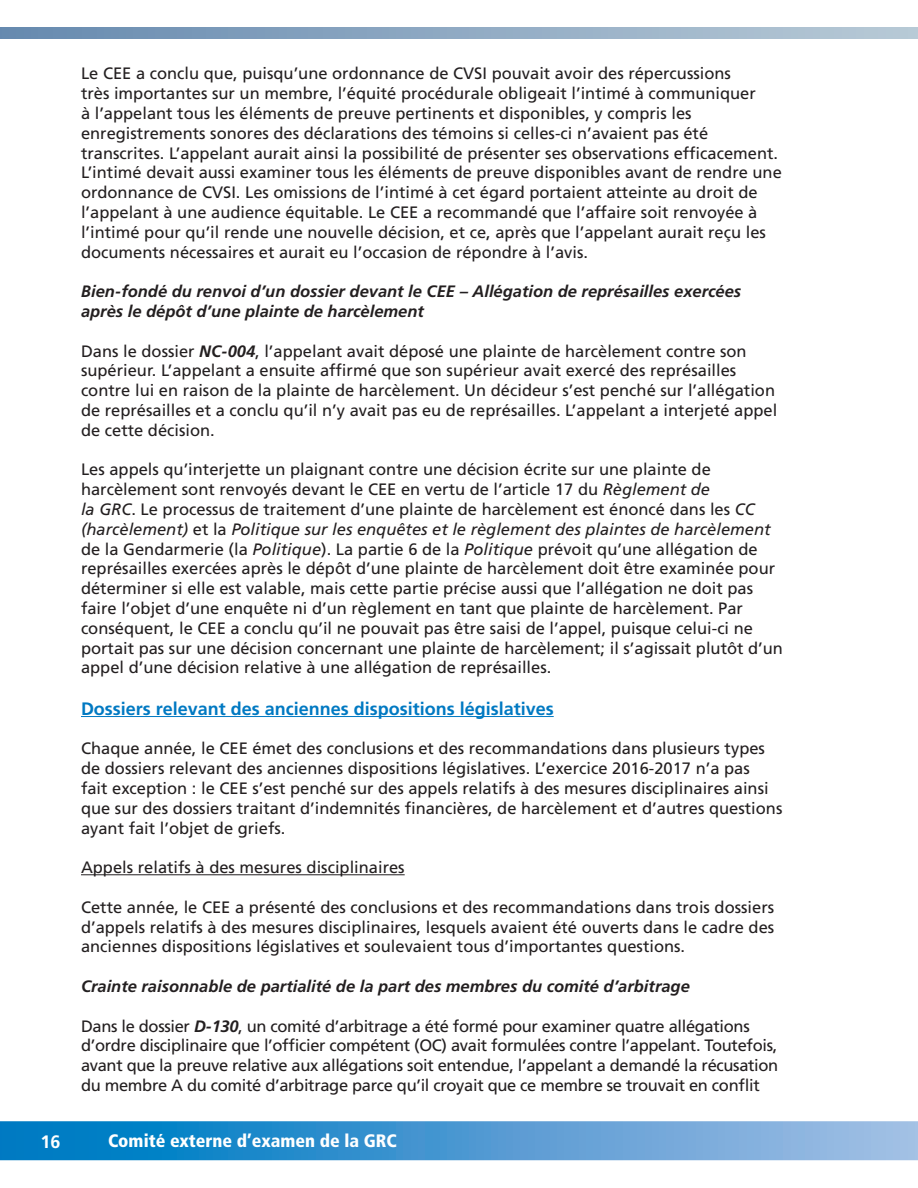
<style>
.page{position:relative;width:918px;height:1188px;background:#fff}
.page>*{position:absolute;margin:0;border:0;box-sizing:border-box;transform-origin:0 0}
.SUB_HEADING_2{font:700 18px "Frutiger";color:#0079c2}
.t1{font:900 condensed 18px "Frutiger";color:#fff}
.t2{font:700 18px "Frutiger";color:#fff}
.MAIN_TEXT{font:16.5px/19.8px "Frutiger";color:#231f20}
.MAIN_TEXT-2{font:16.5px/19.8px "Frutiger";letter-spacing:-.02em;color:#231f20}
.MAIN_TEXT-3{font:italic 700 16.5px/19.8px "Frutiger";color:#231f20}
.s1{font-weight:700;font-style:italic}
.s2{font-style:italic}
</style>
<div class="page">
<svg style="left:0;top:27px;width:918px;height:12px;background:#8faac3"></svg>
<div style="left:0;top:1121px;width:918px;height:39px;background:linear-gradient(to right,#0075c0,#a6bde4)"></div>
<hr style="left:81px;top:716px;width:473px;height:1px;background:#0079c2">
<hr style="left:81px;top:874px;width:324px;height:1px;background:#231f20">
<p class="MAIN_TEXT" style="left:81px;top:64px;width:702px">Le CEE a conclu que, puisqu’une ordonnance de CVSI pouvait avoir des répercussions<br>très importantes sur un membre, l’équité procédurale obligeait l’intimé à communiquer<br>à l’appelant tous les éléments de preuve pertinents et disponibles, y compris les enregistrements sonores des déclarations des témoins si celles-ci n’avaient pas été transcrites. L’appelant aurait ainsi la possibilité de présenter ses observations efficacement.<br>L’intimé devait aussi examiner tous les éléments de preuve disponibles avant de rendre une ordonnance de CVSI. Les omissions de l’intimé à cet égard portaient atteinte au droit de l’appelant à une audience équitable. Le CEE a recommandé que l’affaire soit renvoyée à l’intimé pour qu’il rende une nouvelle décision, et ce, après que l’appelant aurait reçu les documents nécessaires et aurait eu l’occasion de répondre à l’avis.</p>
<p class="MAIN_TEXT-3" style="left:81px;top:282px;width:662px">Bien-fondé du renvoi d’un dossier devant le CEE – Allégation de représailles exercées après le dépôt d’une plainte de harcèlement</p>
<p class="MAIN_TEXT" style="left:81px;top:341px;width:698px">Dans le dossier <span class="s1">NC-004</span>, l’appelant avait déposé une plainte de harcèlement contre son supérieur. L’appelant a ensuite affirmé que son supérieur avait exercé des représailles contre lui en raison de la plainte de harcèlement. Un décideur s’est penché sur l’allégation de représailles et a conclu qu’il n’y avait pas eu de représailles. L’appelant a interjeté appel de cette décision.</p>
<p class="MAIN_TEXT" style="left:81px;top:460px;width:704px">Les appels qu’interjette un plaignant contre une décision écrite sur une plainte de harcèlement sont renvoyés devant le CEE en vertu de l’article 17 du <span class="s2">Règlement de<br>la GRC</span>. Le processus de traitement d’une plainte de harcèlement est énoncé dans les <span class="s2">CC (harcèlement)</span> et la <span class="s2">Politique sur les enquêtes et le règlement des plaintes de harcèlement </span>de la Gendarmerie (la <span class="s2">Politique</span>). La partie 6 de la <span class="s2">Politique</span> prévoit qu’une allégation de représailles exercées après le dépôt d’une plainte de harcèlement doit être examinée pour déterminer si elle est valable, mais cette partie précise aussi que l’allégation ne doit pas faire l’objet d’une enquête ni d’un règlement en tant que plainte de harcèlement. Par conséquent, le CEE a conclu qu’il ne pouvait pas être saisi de l’appel, puisque celui-ci ne portait pas sur une décision concernant une plainte de harcèlement; il s’agissait plutôt d’un appel d’une décision relative à une allégation de représailles.</p>
<p class="SUB_HEADING_2" style="left:81px;top:698px;width:474px">Dossiers relevant des anciennes dispositions législatives</p>
<p class="MAIN_TEXT" style="left:81px;top:739px;width:703px">Chaque année, le CEE émet des conclusions et des recommandations dans plusieurs types de dossiers relevant des anciennes dispositions législatives. L’exercice 2016-2017 n’a pas<br>fait exception : le CEE s’est penché sur des appels relatifs à des mesures disciplinaires ainsi que sur des dossiers traitant d’indemnités financières, de harcèlement et d’autres questions ayant fait l’objet de griefs.</p>
<p class="MAIN_TEXT" style="left:81px;top:858px;width:325px">Appels relatifs à des mesures disciplinaires</p>
<p class="MAIN_TEXT" style="left:81px;top:897px;width:695px;text-align:justify">Cette année, le CEE a présenté des conclusions et des recommandations dans trois dossiers d’appels relatifs à des mesures disciplinaires, lesquels avaient été ouverts dans le cadre des anciennes dispositions législatives et soulevaient tous d’importantes questions.</p>
<p class="MAIN_TEXT-3" style="left:81px;top:976px;width:610px">Crainte raisonnable de partialité de la part des membres du comité d’arbitrage</p>
<p class="MAIN_TEXT-2" style="left:81px;top:1016px;width:699px">Dans le dossier <span class="s1">D-130</span>, un comité d’arbitrage a été formé pour examiner quatre allégations d’ordre disciplinaire que l’officier compétent (OC) avait formulées contre l’appelant. Toutefois, avant que la preuve relative aux allégations soit entendue, l’appelant a demandé la récusation du membre A du comité d’arbitrage parce qu’il croyait que ce membre se trouvait en conflit</p>
<p class="t2" style="left:40px;top:1131px;width:22px">16</p>
<p class="t1" style="left:108px;top:1130px;width:290px">Comité externe d’examen de la GRC</p>
</div>
